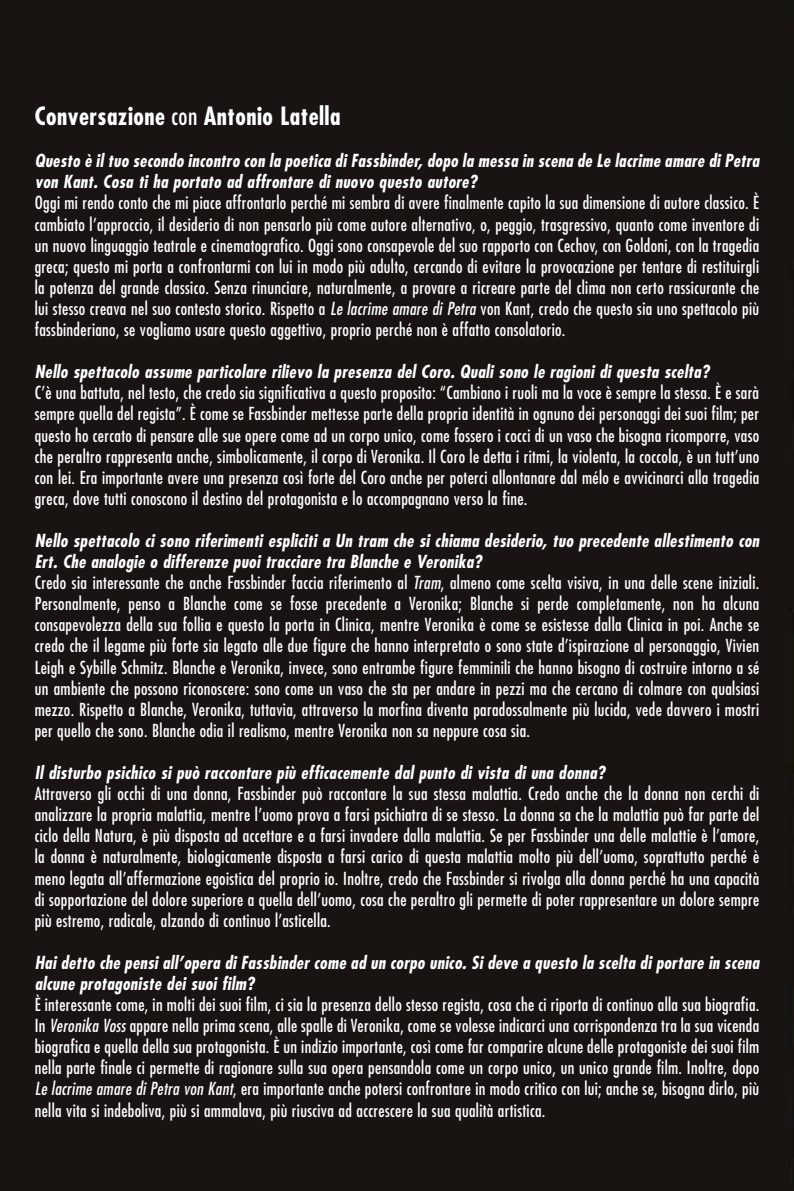
<style>
.page{position:relative;width:794px;height:1191px;background:#191411}
.page>*{position:absolute;margin:0;border:0;box-sizing:border-box;transform-origin:0 0}
.t1{font:700 condensed 24.5px "Futura Std";letter-spacing:.02em;color:#fff}
.t2{font:condensed 17.5px/21.2px "Futura Std";letter-spacing:.02em;color:#fff;text-align:justify}
.t3{font:italic 700 condensed 17.5px/21px "Futura Std";letter-spacing:.02em;color:#fff}
.s1{font-weight:400}
.s2{font-style:italic}
.s3{font-weight:700;font-style:italic}
</style>
<div class="page">
<h1 class="t1" style="left:35px;top:101px;width:307px">Conversazione <span class="s1">con</span> Antonio Latella</h1>
<p class="t3" style="left:35px;top:151px;width:726px">Questo è il tuo secondo incontro con la poetica di Fassbinder, dopo la messa in scena de Le lacrime amare di Petra von Kant. Cosa ti ha portato ad affrontare di nuovo questo autore?</p>
<p class="t2" style="left:35px;top:192px;width:726px">Oggi mi rendo conto che mi piace affrontarlo perché mi sembra di avere finalmente capito la sua dimensione di autore classico. È cambiato l’approccio, il desiderio di non pensarlo più come autore alternativo, o, peggio, trasgressivo, quanto come inventore di un nuovo linguaggio teatrale e cinematografico. Oggi sono consapevole del suo rapporto con Cechov, con Goldoni, con la tragedia greca; questo mi porta a confrontarmi con lui in modo più adulto, cercando di evitare la provocazione per tentare di restituirgli la potenza del grande classico. Senza rinunciare, naturalmente, a provare a ricreare parte del clima non certo rassicurante che lui stesso creava nel suo contesto storico. Rispetto a <span class="s2">Le lacrime amare di Petra</span> von Kant, credo che questo sia uno spettacolo più fassbinderiano, se vogliamo usare questo aggettivo, proprio perché non è affatto consolatorio.</p>
<p class="t3" style="left:35px;top:361px;width:676px">Nello spettacolo assume particolare rilievo la presenza del Coro. Quali sono le ragioni di questa scelta?</p>
<p class="t2" style="left:35px;top:382px;width:726px">C’è una battuta, nel testo, che credo sia significativa a questo proposito: “Cambiano i ruoli ma la voce è sempre la stessa. È e sarà sempre quella del regista”. È come se Fassbinder mettesse parte della propria identità in ognuno dei personaggi dei suoi film; per questo ho cercato di pensare alle sue opere come ad un corpo unico, come fossero i cocci di un vaso che bisogna ricomporre, vaso che peraltro rappresenta anche, simbolicamente, il corpo di Veronika. Il Coro le detta i ritmi, la violenta, la coccola, è un tutt’uno con lei. Era importante avere una presenza così forte del Coro anche per poterci allontanare dal mélo e avvicinarci alla tragedia greca, dove tutti conoscono il destino del protagonista e lo accompagnano verso la fine.</p>
<p class="t2" style="left:35px;top:530px;width:726px;text-align:left"><span class="s3">Nello spettacolo ci sono riferimenti espliciti a Un tram che si chiama desiderio, tuo precedente allestimento con Ert. Che analogie o differenze puoi tracciare tra Blanche e Veronika?<br></span>Credo sia interessante che anche Fassbinder faccia riferimento al <span class="s2">Tram</span>, almeno come scelta visiva, in una delle scene iniziali.<br>Personalmente, penso a Blanche come se fosse precedente a Veronika; Blanche si perde completamente, non ha alcuna consapevolezza della sua follia e questo la porta in Clinica, mentre Veronika è come se esistesse dalla Clinica in poi. Anche se credo che il legame più forte sia legato alle due figure che hanno interpretato o sono state d’ispirazione al personaggio, Vivien Leigh e Sybille Schmitz. Blanche e Veronika, invece, sono entrambe figure femminili che hanno bisogno di costruire intorno a sé un ambiente che possono riconoscere: sono come un vaso che sta per andare in pezzi ma che cercano di colmare con qualsiasi mezzo. Rispetto a Blanche, Veronika, tuttavia, attraverso la morfina diventa paradossalmente più lucida, vede davvero i mostri per quello che sono. Blanche odia il realismo, mentre Veronika non sa neppure cosa sia.</p>
<p class="t3" style="left:35px;top:762px;width:572px">Il disturbo psichico si può raccontare più efficacemente dal punto di vista di una donna?</p>
<p class="t2" style="left:35px;top:783px;width:726px">Attraverso gli occhi di una donna, Fassbinder può raccontare la sua stessa malattia. Credo anche che la donna non cerchi di analizzare la propria malattia, mentre l’uomo prova a farsi psichiatra di se stesso. La donna sa che la malattia può far parte del ciclo della Natura, è più disposta ad accettare e a farsi invadere dalla malattia. Se per Fassbinder una delle malattie è l’amore, la donna è naturalmente, biologicamente disposta a farsi carico di questa malattia molto più dell’uomo, soprattutto perché è meno legata all’affermazione egoistica del proprio io. Inoltre, credo che Fassbinder si rivolga alla donna perché ha una capacità di sopportazione del dolore superiore a quella dell’uomo, cosa che peraltro gli permette di poter rappresentare un dolore sempre più estremo, radicale, alzando di continuo l’asticella.</p>
<p class="t3" style="left:35px;top:952px;width:726px">Hai detto che pensi all’opera di Fassbinder come ad un corpo unico. Si deve a questo la scelta di portare in scena alcune protagoniste dei suoi film?</p>
<p class="t2" style="left:35px;top:994px;width:726px">È interessante come, in molti dei suoi film, ci sia la presenza dello stesso regista, cosa che ci riporta di continuo alla sua biografia.<br>In <span class="s2">Veronika Voss</span> appare nella prima scena, alle spalle di Veronika, come se volesse indicarci una corrispondenza tra la sua vicenda biografica e quella della sua protagonista. È un indizio importante, così come far comparire alcune delle protagoniste dei suoi film nella parte finale ci permette di ragionare sulla sua opera pensandola come un corpo unico, un unico grande film. Inoltre, dopo <span class="s2">Le lacrime amare di Petra von Kant</span>, era importante anche potersi confrontare in modo critico con lui; anche se, bisogna dirlo, più nella vita si indeboliva, più si ammalava, più riusciva ad accrescere la sua qualità artistica.</p>
</div>
